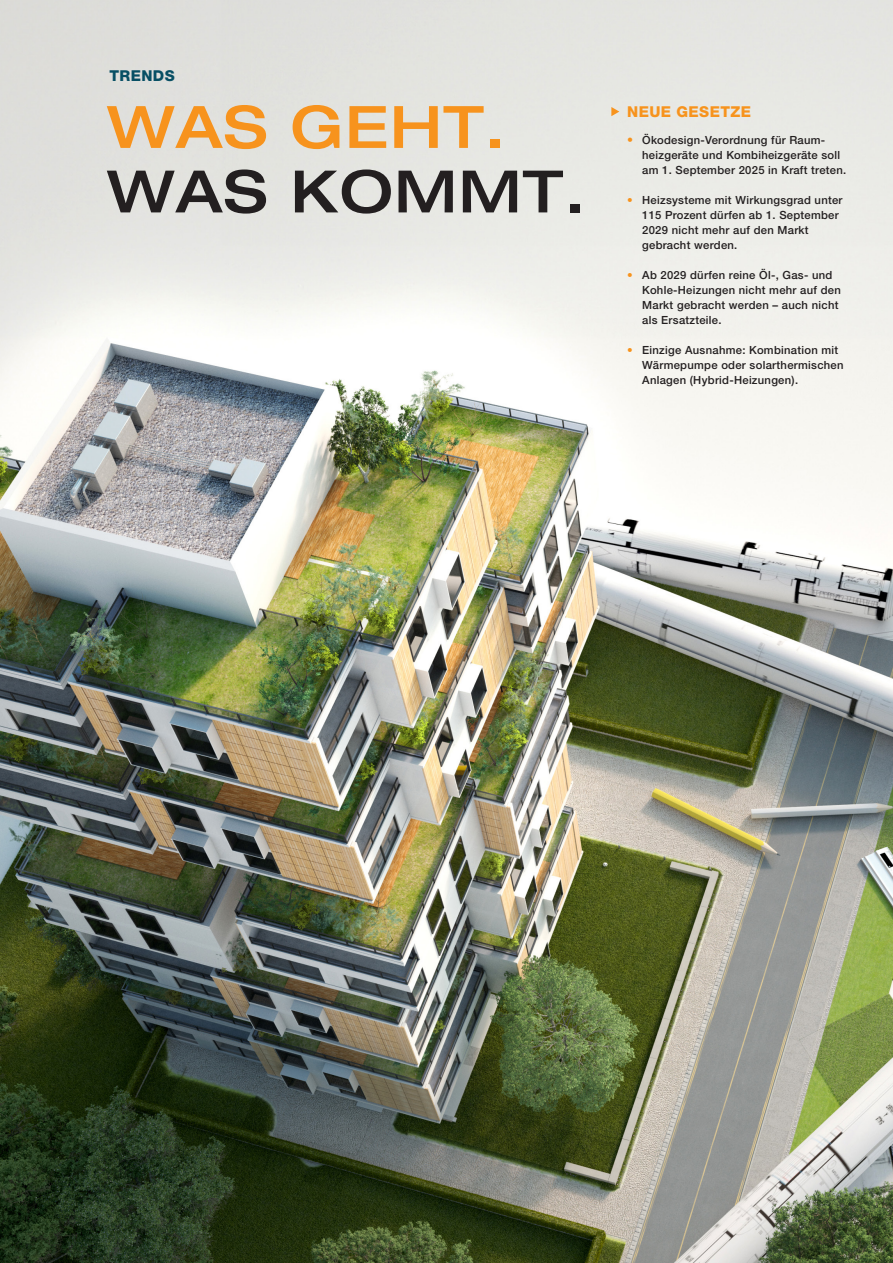
<style>
.page{position:relative;width:893px;height:1263px;background:#fff}
.page>*{position:absolute;margin:0;border:0;box-sizing:border-box;transform-origin:0 0}
.Headline_39pt{font:500 expanded 58.5px/64.5px "Helvetica Neue LTW1 G";letter-spacing:.025em;color:#231f20}
.t1{font:800 15px "Helvetica Neue LTW1 G";letter-spacing:.025em;color:#f7931d}
.Kollumnentitel_10pt{font:800 15px "Helvetica Neue LTW1 G";letter-spacing:.025em;color:#074f64}
.Copy_schwarz_8pt{font:500 11.25px/15px "Helvetica Neue LTW1 G";letter-spacing:.025em;color:#231f20}
.s1{color:#f7931d}
.s2{font-size:12px;color:#f7931d}
</style>
<div class="page">
<img style="left:0;top:0;width:893px;height:1263px">
<svg style="left:611px;top:107px;width:8px;height:9px"></svg>
<p class="Kollumnentitel_10pt" style="left:109px;top:67px;width:67px">TRENDS</p>
<p class="Headline_39pt" style="left:107px;top:93px;width:479px"><span class="s1">WAS GEHT.<br></span>WAS KOMMT.</p>
<p class="t1" style="left:627px;top:103px;width:125px">NEUE GESETZE</p>
<p class="Copy_schwarz_8pt" style="left:642px;top:133px;width:205px;text-indent:-15px"><span class="s2">•</span> Ökodesign-Verordnung für Raum&shy;heizgeräte und Kombiheizgeräte soll am 1. September 2025 in Kraft treten.</p>
<p class="Copy_schwarz_8pt" style="left:642px;top:193px;width:202px;text-indent:-15px"><span class="s1">•</span> Heizsysteme mit Wirkungsgrad unter<br>115 Prozent dürfen ab 1. September<br>2029 nicht mehr auf den Markt gebracht werden.</p>
<p class="Copy_schwarz_8pt" style="left:642px;top:268px;width:200px;text-indent:-15px"><span class="s1">•</span> Ab 2029 dürfen reine Öl-, Gas- und<br>Kohle-Heizungen nicht mehr auf den<br>Markt gebracht werden – auch nicht als Ersatzteile.</p>
<p class="Copy_schwarz_8pt" style="left:642px;top:343px;width:203px;text-indent:-15px"><span class="s1">•</span> Einzige Ausnahme: Kombination mit<br>Wärmepumpe oder solarthermischen<br>Anlagen (Hybrid-Heizungen).</p>
</div>
